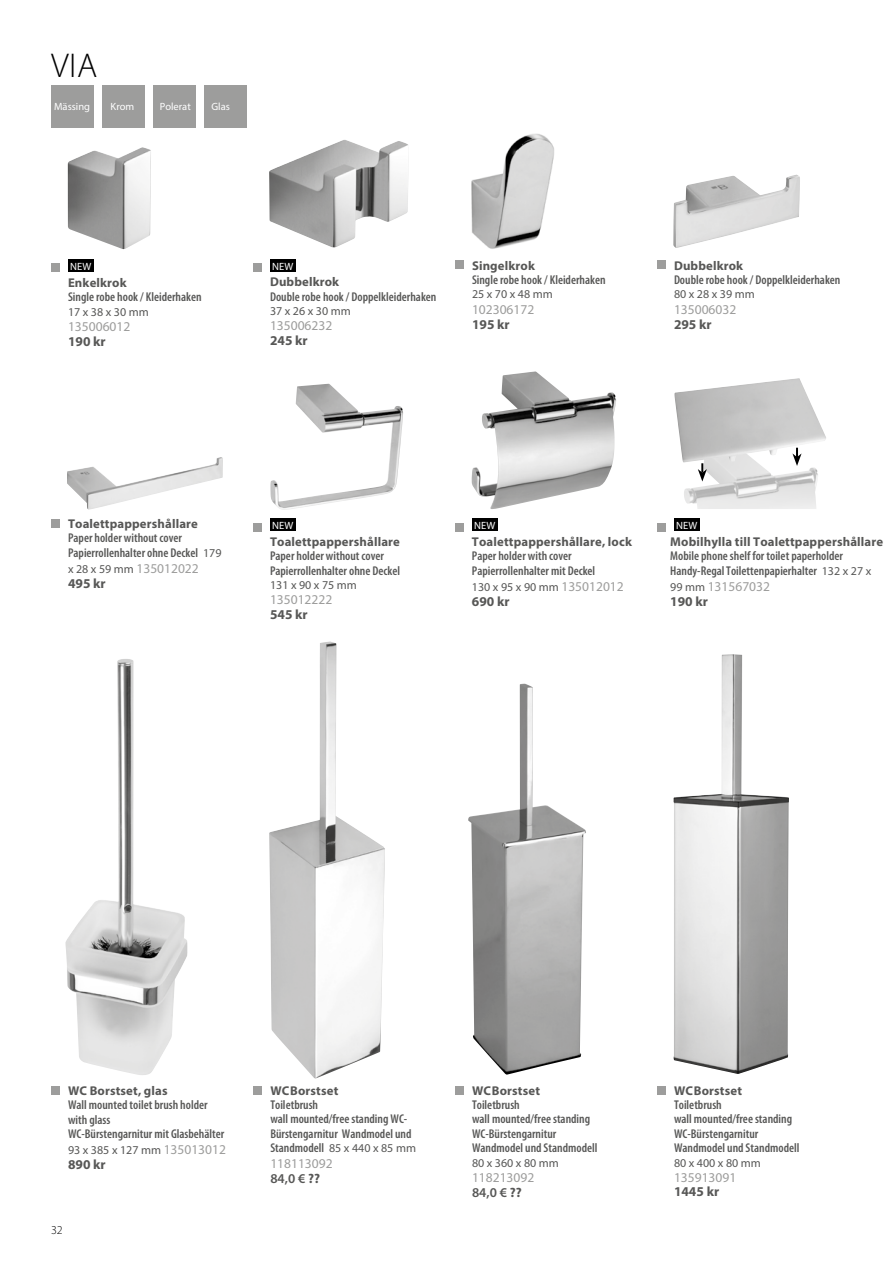
<style>
.page{position:relative;width:893px;height:1263px;background:#fff}
.page>*{position:absolute;margin:0;border:0;box-sizing:border-box;transform-origin:0 0}
.t1{font:300 34.5px "Myriad Pro";color:#000}
.t2{font:13.5px/15.5px "Myriad Pro";color:#9d9d9c}
.t3{font:700 13.5px "Myriad Pro";color:#575756}
.t4{font:600 condensed 12.75px/14.5px "Myriad Pro";color:#575756}
.t5{font:700 12.75px "Myriad Pro";letter-spacing:.01em;color:#575756}
.t6{font:12px "Myriad Pro";color:#575756}
.t7{font:300 12px "Myriad Pro";color:#000}
.t8{font:10.5px "Myriad Pro";color:#fff}
.s1{font-weight:400;font-stretch:normal;font-size:12px}
.s2{font-size:12px;color:#575756}
.s3{font-weight:700;color:#575756}
.s4{font-size:13.5px;color:#9d9d9c}
.s5{font-weight:600;color:#575756}
</style>
<div class="page">
<div style="left:153px;top:85px;width:43px;height:43px;background:#9d9d9c"></div>
<div style="left:102px;top:85px;width:43px;height:43px;background:#9d9d9c"></div>
<div style="left:51px;top:85px;width:43px;height:43px;background:#9d9d9c"></div>
<div style="left:204px;top:85px;width:43px;height:43px;background:#9d9d9c"></div>
<img style="left:471px;top:133px;width:83px;height:116px">
<div style="left:51px;top:264px;width:9px;height:8px;background:#9d9d9c"></div>
<div style="left:68px;top:259px;width:26px;height:13px;background:#000"></div>
<div style="left:51px;top:1086px;width:9px;height:8px;background:#9d9d9c"></div>
<div style="left:253px;top:1086px;width:8px;height:8px;background:#9d9d9c"></div>
<div style="left:455px;top:1086px;width:8px;height:8px;background:#9d9d9c"></div>
<div style="left:657px;top:1086px;width:8px;height:8px;background:#9d9d9c"></div>
<div style="left:253px;top:523px;width:8px;height:8px;background:#9d9d9c"></div>
<div style="left:270px;top:519px;width:26px;height:12px;background:#000"></div>
<div style="left:455px;top:523px;width:8px;height:8px;background:#9d9d9c"></div>
<div style="left:472px;top:519px;width:25px;height:12px;background:#000"></div>
<div style="left:657px;top:523px;width:8px;height:8px;background:#9d9d9c"></div>
<div style="left:674px;top:519px;width:25px;height:12px;background:#000"></div>
<div style="left:253px;top:264px;width:8px;height:8px;background:#9d9d9c"></div>
<div style="left:270px;top:259px;width:26px;height:13px;background:#000"></div>
<div style="left:455px;top:260px;width:8px;height:9px;background:#9d9d9c"></div>
<div style="left:657px;top:260px;width:8px;height:9px;background:#9d9d9c"></div>
<div style="left:51px;top:519px;width:9px;height:9px;background:#9d9d9c"></div>
<img style="left:68px;top:147px;width:83px;height:102px">
<img style="left:269px;top:140px;width:139px;height:108px">
<img style="left:673px;top:175px;width:127px;height:73px">
<img style="left:65px;top:659px;width:123px;height:416px">
<img style="left:269px;top:641px;width:116px;height:437px">
<img style="left:468px;top:684px;width:118px;height:391px">
<img style="left:673px;top:654px;width:116px;height:420px">
<img style="left:270px;top:384px;width:133px;height:126px">
<img style="left:471px;top:371px;width:145px;height:138px">
<svg style="left:684px;top:463px;width:134px;height:46px;fill:#e6e6e6"></svg>
<img style="left:674px;top:378px;width:152px;height:85px">
<svg style="left:698px;top:463px;width:9px;height:18px"></svg>
<svg style="left:792px;top:448px;width:9px;height:18px"></svg>
<img style="left:67px;top:457px;width:156px;height:53px">
<h1 class="t1" style="left:51px;top:45px;width:48px">VIA</h1>
<p class="t8" style="left:54px;top:100px;width:37px">Mässing</p>
<p class="t8" style="left:111px;top:100px;width:25px">Krom</p>
<p class="t8" style="left:160px;top:100px;width:33px">Polerat</p>
<p class="t8" style="left:211px;top:100px;width:20px">Glas</p>
<p class="t8" style="left:70px;top:260px;width:23px">NEW</p>
<p class="t5" style="left:68px;top:274px;width:60px">Enkelkrok</p>
<p class="t4" style="left:68px;top:289px;width:135px">Single robe hook / Kleiderhaken</p>
<p class="t6" style="left:68px;top:304px;width:82px">17 x 38 x 30 mm</p>
<p class="t2" style="left:68px;top:319px;width:64px">135006012</p>
<p class="t3" style="left:68px;top:333px;width:39px">190 kr</p>
<p class="t8" style="left:272px;top:260px;width:23px">NEW</p>
<p class="t5" style="left:270px;top:274px;width:71px">Dubbelkrok</p>
<p class="t4" style="left:270px;top:289px;width:168px">Double robe hook / Doppelkleiderhaken</p>
<p class="t6" style="left:270px;top:304px;width:82px">37 x 26 x 30 mm</p>
<p class="t2" style="left:270px;top:318px;width:64px">135006232</p>
<p class="t3" style="left:270px;top:332px;width:39px">245 kr</p>
<p class="t5" style="left:472px;top:257px;width:64px">Singelkrok</p>
<p class="t4" style="left:472px;top:272px;width:135px">Single robe hook / Kleiderhaken</p>
<p class="t6" style="left:472px;top:287px;width:82px">25 x 70 x 48 mm</p>
<p class="t2" style="left:472px;top:301px;width:64px">102306172</p>
<p class="t3" style="left:472px;top:315px;width:39px">195 kr</p>
<p class="t5" style="left:674px;top:257px;width:71px">Dubbelkrok</p>
<p class="t4" style="left:674px;top:272px;width:168px">Double robe hook / Doppelkleiderhaken</p>
<p class="t6" style="left:674px;top:287px;width:82px">80 x 28 x 39 mm</p>
<p class="t2" style="left:674px;top:301px;width:64px">135006032</p>
<p class="t3" style="left:674px;top:315px;width:39px">295 kr</p>
<p class="t5" style="left:68px;top:516px;width:131px">Toalettpappershållare</p>
<p class="t4" style="left:68px;top:531px;width:155px">Paper holder without cover<br>Papierrollenhalter ohne Deckel <span class="s1">179</span></p>
<p class="t2" style="left:68px;top:561px;width:132px;line-height:15px"><span class="s2">x 28 x 59 mm</span> 135012022<br><span class="s3">495 kr</span></p>
<p class="t8" style="left:272px;top:519px;width:23px">NEW</p>
<p class="t5" style="left:270px;top:534px;width:131px">Toalettpappershållare</p>
<p class="t4" style="left:270px;top:548px;width:132px">Paper holder without cover<br>Papierrollenhalter ohne Deckel</p>
<p class="t6" style="left:270px;top:578px;width:88px">131 x 90 x 75 mm</p>
<p class="t2" style="left:270px;top:592px;width:64px">135012222</p>
<p class="t3" style="left:270px;top:606px;width:39px">545 kr</p>
<p class="t8" style="left:474px;top:519px;width:23px">NEW</p>
<p class="t5" style="left:472px;top:534px;width:161px">Toalettpappershållare, lock</p>
<p class="t4" style="left:472px;top:548px;width:125px">Paper holder with cover<br>Papierrollenhalter mit Deckel</p>
<p class="t6" style="left:472px;top:579px;width:153px">130 x 95 x 90 mm <span class="s4">135012012</span></p>
<p class="t3" style="left:472px;top:592px;width:39px">690 kr</p>
<p class="t8" style="left:676px;top:519px;width:23px">NEW</p>
<p class="t5" style="left:670px;top:534px;width:214px">Mobilhylla till Toalettpappershållare</p>
<p class="t4" style="left:670px;top:548px;width:202px">Mobile phone shelf for toilet paperholder<br>Handy-Regal Toilettenpapierhalter <span class="s1">132 x 27 x</span></p>
<p class="t2" style="left:670px;top:578px;width:101px;line-height:14.9px"><span class="s2">99 mm</span> 131567032<br><span class="s3">190 kr</span></p>
<p class="t5" style="left:68px;top:1082px;width:101px">WC Borstset, glas</p>
<p class="t4" style="left:68px;top:1097px;width:158px">Wall mounted toilet brush holder with glass<br>WC-Bürstengarnitur mit Glasbehälter</p>
<p class="t6" style="left:68px;top:1142px;width:159px">93 x 385 x 127 mm <span class="s4">135013012</span></p>
<p class="t3" style="left:68px;top:1155px;width:39px">890 kr</p>
<p class="t7" style="left:51px;top:1222px;width:13px">32</p>
<p class="t5" style="left:270px;top:1082px;width:70px">WC Borstset</p>
<p class="t4" style="left:270px;top:1097px;width:147px">Toilet brush<br>wall mounted/free standing WC-<br>Bürstengarnitur Wandmodel und<br>Standmodell <span class="s1">85 x 440 x 85 mm</span></p>
<p class="t2" style="left:270px;top:1155px;width:64px">118113092<br><span class="s5">84,0 €</span> <span class="s3">??</span></p>
<p class="t5" style="left:472px;top:1082px;width:70px">WC Borstset</p>
<p class="t4" style="left:472px;top:1097px;width:127px">Toilet brush<br>wall mounted/free standing<br>WC-Bürstengarnitur<br>Wandmodel und Standmodell</p>
<p class="t6" style="left:472px;top:1155px;width:88px">80 x 360 x 80 mm</p>
<p class="t2" style="left:472px;top:1169px;width:64px">118213092<br><span class="s5">84,0 €</span> <span class="s3">??</span></p>
<p class="t5" style="left:674px;top:1082px;width:70px">WC Borstset</p>
<p class="t4" style="left:674px;top:1097px;width:127px">Toilet brush<br>wall mounted/free standing<br>WC-Bürstengarnitur<br>Wandmodel und Standmodell</p>
<p class="t6" style="left:674px;top:1155px;width:88px">80 x 400 x 80 mm</p>
<p class="t2" style="left:674px;top:1169px;width:64px">135913091</p>
<p class="t3" style="left:674px;top:1183px;width:47px">1445 kr</p>
</div>
